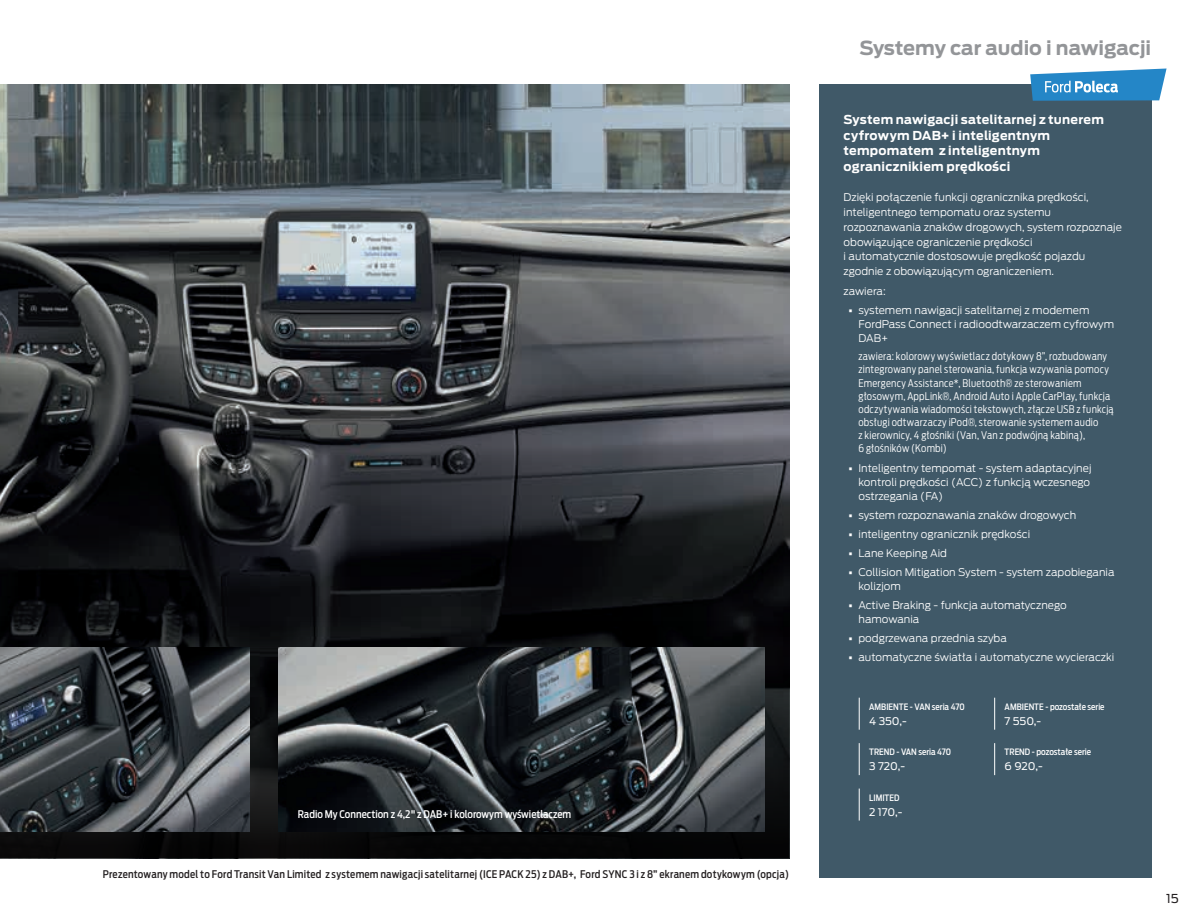
<style>
.page{position:relative;width:1191px;height:918px;background:#fff}
.page>*{position:absolute;margin:0;border:0;box-sizing:border-box;transform-origin:0 0}
.t1{font:700 19.25px "Ford Antenna";letter-spacing:-.005em;color:#939598}
.t2{font:700 12.25px/15.8px "Ford Antenna";letter-spacing:.015em;color:#fff}
.t3{font:12.25px "Ford Antenna";color:#231f20}
.t4{font:300 10.5px/14px "Ford Antenna";color:#fff}
.t5{font:300 10.5px/13.1px "Ford Antenna Cond";letter-spacing:.02em;color:#fff}
.t6{font:500 10.5px "Ford Antenna Cond";letter-spacing:.02em;color:#231f20}
.t7{font:500 10.5px "Ford Antenna Cond";color:#fff}
.t8{font:10.5px "Ford Antenna";color:#fff}
.t9{font:500 8.75px "Ford Antenna Cond";color:#fff}
.s1{font-weight:900}
</style>
<div class="page">
<div style="left:819px;top:85px;width:332px;height:793px;background:#405968"></div>
<hr style="left:858px;top:743px;width:1px;height:32px;background:#fff">
<hr style="left:858px;top:697px;width:1px;height:32px;background:#fff">
<hr style="left:994px;top:743px;width:1px;height:32px;background:#fff">
<hr style="left:994px;top:697px;width:1px;height:32px;background:#fff">
<hr style="left:858px;top:788px;width:1px;height:32px;background:#fff">
<img style="left:0;top:84px;width:789px;height:774px">
<svg style="left:0;top:590px;width:788px;height:267px;background:#0a0b0c"></svg>
<img style="left:278px;top:647px;width:486px;height:184px">
<img style="left:0;top:647px;width:250px;height:184px">
<svg style="left:1030px;top:68px;width:136px;height:33px;background:#529ed0"></svg>
<p class="t7" style="left:298px;top:804px;width:275px">Radio My Connection z 4,2" z DAB+ i kolorowym wyświetlaczem</p>
<p class="t6" style="left:103px;top:865px;width:688px">Prezentowany model to Ford Transit Van Limited z systemem nawigacji satelitarnej (ICE PACK 25) z DAB+, Ford SYNC 3 i z 8” ekranem dotykowym (opcja)</p>
<h1 class="t1" style="left:859px;top:31px;width:293px">Systemy car audio i nawigacji</h1>
<p class="t2" style="left:843px;top:110px;width:262px">System nawigacji satelitarnej z tunerem cyfrowym DAB+ i inteligentnym tempomatem z inteligentnym ogranicznikiem prędkości</p>
<p class="t4" style="left:843px;top:188px;width:280px;line-height:14.9px">Dzięki połączenie funkcji ogranicznika prędkości, inteligentnego tempomatu oraz systemu rozpoznawania znaków drogowych, system rozpoznaje obowiązujące ograniczenie prędkości<br>i automatycznie dostosowuje prędkość pojazdu zgodnie z obowiązującym ograniczeniem.</p>
<p class="t4" style="left:843px;top:283px;width:44px">zawiera:</p>
<p class="t4" style="left:858px;top:302px;width:257px;text-indent:-10px"><span class="s1">•</span> systemem nawigacji satelitarnej z modemem<br>FordPass Connect i radioodtwarzaczem cyfrowym<br>DAB+</p>
<p class="t5" style="left:858px;top:348px;width:257px">zawiera: kolorowy wyświetlacz dotykowy 8”, rozbudowany zintegrowany panel sterowania, funkcja wzywania pomocy Emergency Assistance*, Bluetooth® ze sterowaniem głosowym, AppLink®, Android Auto i Apple CarPlay, funkcja odczytywania wiadomości tekstowych, złącze USB z funkcją obsługi odtwarzaczy iPod®, sterowanie systemem audio<br>z kierownicy, 4 głośniki (Van, Van z podwójną kabiną),<br>6 głośników (Kombi)</p>
<p class="t4" style="left:858px;top:460px;width:234px;text-indent:-10px"><span class="s1">•</span> Inteligentny tempomat - system adaptacyjnej kontroli prędkości (ACC) z funkcją wczesnego ostrzegania (FA)</p>
<p class="t4" style="left:848px;top:507px;width:229px"><span class="s1">•</span> system rozpoznawania znaków drogowych</p>
<p class="t4" style="left:848px;top:526px;width:183px"><span class="s1">•</span> inteligentny ogranicznik prędkości</p>
<p class="t4" style="left:848px;top:545px;width:100px"><span class="s1">•</span> Lane Keeping Aid</p>
<p class="t4" style="left:858px;top:564px;width:257px;text-indent:-10px"><span class="s1">•</span> Collision Mitigation System - system zapobiegania kolizjom</p>
<p class="t4" style="left:858px;top:597px;width:210px;text-indent:-10px"><span class="s1">•</span> Active Braking - funkcja automatycznego hamowania</p>
<p class="t4" style="left:848px;top:630px;width:160px"><span class="s1">•</span> podgrzewana przednia szyba</p>
<p class="t4" style="left:848px;top:649px;width:267px"><span class="s1">•</span> automatyczne światła i automatyczne wycieraczki</p>
<p class="t9" style="left:869px;top:699px;width:97px">AMBIENTE - VAN seria 470</p>
<p class="t8" style="left:869px;top:712px;width:39px">4 350,-</p>
<p class="t9" style="left:869px;top:744px;width:84px">TREND - VAN seria 470</p>
<p class="t8" style="left:869px;top:757px;width:37px">3 720,-</p>
<p class="t9" style="left:869px;top:789px;width:32px">LIMITED</p>
<p class="t8" style="left:869px;top:803px;width:35px">2 170,-</p>
<p class="t9" style="left:1004px;top:699px;width:101px">AMBIENTE - pozostałe serie</p>
<p class="t8" style="left:1004px;top:712px;width:38px">7 550,-</p>
<p class="t9" style="left:1004px;top:744px;width:88px">TREND - pozostałe serie</p>
<p class="t8" style="left:1004px;top:757px;width:40px">6 920,-</p>
<p class="t3" style="left:1166px;top:888px;width:14px">15</p>
</div>
